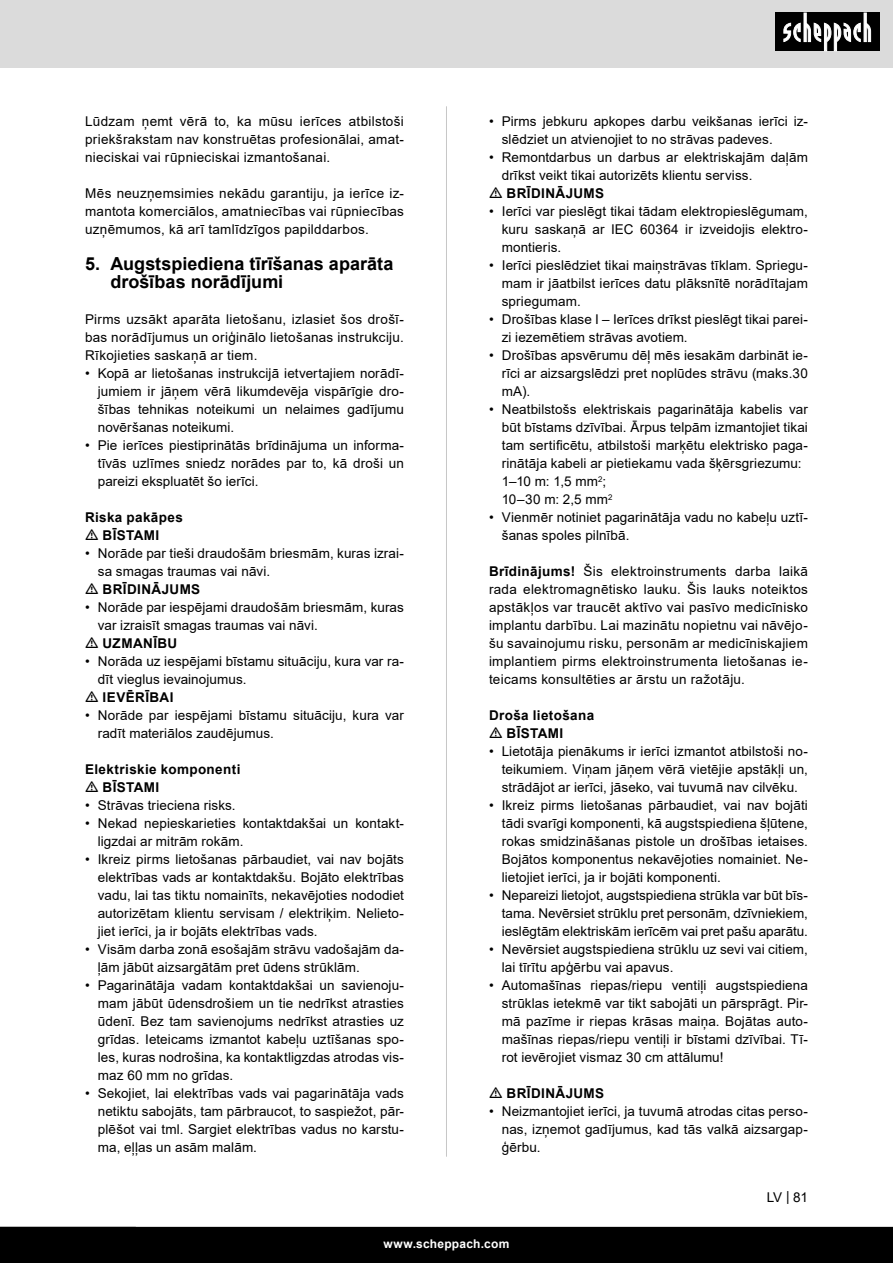
<style>
.page{position:relative;width:893px;height:1263px;background:#fff}
.page>*{position:absolute;margin:0;border:0;box-sizing:border-box;transform-origin:0 0}
.t1{font:700 18px/18px "Arial";color:#000}
.Basiseinstellung{font:13.5px/18px "Arial";letter-spacing:.01em;color:#000;text-align:justify}
.t2{font:700 13.5px "Arial";letter-spacing:.03em;color:#000}
.t3{font:700 12px "Arial";letter-spacing:.02em;color:#fff}
.s1{font-weight:700}
</style>
<div class="page">
<div style="left:0;top:0;width:893px;height:67px;background:#dbdbdb"></div>
<div style="left:0;top:1227px;width:893px;height:36px;background:#000"></div>
<div style="left:775px;top:13px;width:105px;height:38px;background:#000"></div>
<svg style="left:783px;top:13px;width:88px;height:38px"></svg>
<hr style="left:446px;top:106px;width:1px;height:1051px;background:#c7c7c7">
<p class="Basiseinstellung" style="left:85px;top:112px;width:320px">Lūdzam ņemt vērā to, ka mūsu ierīces atbilstoši priekšrakstam nav konstruētas profesionālai, amat&shy;nieciskai vai rūpnieciskai izmantošanai.</p>
<p class="Basiseinstellung" style="left:85px;top:184px;width:320px">Mēs neuzņemsimies nekādu garantiju, ja ierīce iz&shy;mantota komerciālos, amatniecības vai rūpniecības uzņēmumos, kā arī tamlīdzīgos papilddarbos.</p>
<p class="t1" style="left:111px;top:255px;width:284px;text-indent:-26px">5. Augstspiediena tīrīšanas aparāta drošības norādījumi</p>
<p class="Basiseinstellung" style="left:85px;top:310px;width:320px">Pirms uzsākt aparāta lietošanu, izlasiet šos drošī&shy;bas norādījumus un oriģinālo lietošanas instrukciju.<br>Rīkojieties saskaņā ar tiem.</p>
<p class="Basiseinstellung" style="left:98px;top:364px;width:308px;text-indent:-13px">• Kopā ar lietošanas instrukcijā ietvertajiem norādī&shy;jumiem ir jāņem vērā likumdevēja vispārīgie dro&shy;šības tehnikas noteikumi un nelaimes gadījumu novēršanas noteikumi.</p>
<p class="Basiseinstellung" style="left:98px;top:436px;width:308px;text-indent:-13px">• Pie ierīces piestiprinātās brīdinājuma un informa&shy;tīvās uzlīmes sniedz norādes par to, kā droši un pareizi ekspluatēt šo ierīci.</p>
<p class="t2" style="left:85px;top:508px;width:99px">Riska pakāpes</p>
<p class="t2" style="left:103px;top:526px;width:58px">BĪSTAMI</p>
<p class="Basiseinstellung" style="left:98px;top:544px;width:308px;text-indent:-13px">• Norāde par tieši draudošām briesmām, kuras izrai&shy;sa smagas traumas vai nāvi.</p>
<p class="t2" style="left:103px;top:580px;width:99px">BRĪDINĀJUMS</p>
<p class="Basiseinstellung" style="left:98px;top:598px;width:308px;text-indent:-13px">• Norāde par iespējami draudošām briesmām, kuras var izraisīt smagas traumas vai nāvi.</p>
<p class="t2" style="left:103px;top:634px;width:76px">UZMANĪBU</p>
<p class="Basiseinstellung" style="left:98px;top:652px;width:308px;text-indent:-13px">• Norāda uz iespējami bīstamu situāciju, kura var ra&shy;dīt vieglus ievainojumus.</p>
<p class="t2" style="left:103px;top:688px;width:72px">IEVĒRĪBAI</p>
<p class="Basiseinstellung" style="left:98px;top:706px;width:308px;text-indent:-13px">• Norāde par iespējami bīstamu situāciju, kura var radīt materiālos zaudējumus.</p>
<p class="t2" style="left:85px;top:760px;width:157px">Elektriskie komponenti</p>
<p class="t2" style="left:103px;top:778px;width:58px">BĪSTAMI</p>
<p class="Basiseinstellung" style="left:85px;top:796px;width:152px">• Strāvas trieciena risks.</p>
<p class="Basiseinstellung" style="left:98px;top:814px;width:308px;text-indent:-13px">• Nekad nepieskarieties kontaktdakšai un kontakt&shy;ligzdai ar mitrām rokām.</p>
<p class="Basiseinstellung" style="left:98px;top:850px;width:308px;text-indent:-13px">• Ikreiz pirms lietošanas pārbaudiet, vai nav bojāts elektrības vads ar kontaktdakšu. Bojāto elektrības vadu, lai tas tiktu nomainīts, nekavējoties nododiet autorizētam klientu servisam / elektriķim. Nelieto&shy;jiet ierīci, ja ir bojāts elektrības vads.</p>
<p class="Basiseinstellung" style="left:98px;top:940px;width:308px;text-indent:-13px">• Visām darba zonā esošajām strāvu vadošajām da&shy;ļām jābūt aizsargātām pret ūdens strūklām.</p>
<p class="Basiseinstellung" style="left:98px;top:976px;width:308px;text-indent:-13px">• Pagarinātāja vadam kontaktdakšai un savienoju&shy;mam jābūt ūdensdrošiem un tie nedrīkst atrasties ūdenī. Bez tam savienojums nedrīkst atrasties uz grīdas. Ieteicams izmantot kabeļu uztīšanas spo&shy;les, kuras nodrošina, ka kontaktligzdas atrodas vis&shy;maz 60 mm no grīdas.</p>
<p class="Basiseinstellung" style="left:98px;top:1084px;width:308px;text-indent:-13px">• Sekojiet, lai elektrības vads vai pagarinātāja vads netiktu sabojāts, tam pārbraucot, to saspiežot, pār&shy;plēšot vai tml. Sargiet elektrības vadus no karstu&shy;ma, eļļas un asām malām.</p>
<p class="Basiseinstellung" style="left:502px;top:112px;width:308px;text-indent:-13px">• Pirms jebkuru apkopes darbu veikšanas ierīci iz&shy;slēdziet un atvienojiet to no strāvas padeves.</p>
<p class="Basiseinstellung" style="left:502px;top:148px;width:308px;text-indent:-13px">• Remontdarbus un darbus ar elektriskajām daļām drīkst veikt tikai autorizēts klientu serviss.</p>
<p class="t2" style="left:507px;top:184px;width:99px">BRĪDINĀJUMS</p>
<p class="Basiseinstellung" style="left:502px;top:202px;width:308px;text-indent:-13px">• Ierīci var pieslēgt tikai tādam elektropieslēgumam, kuru saskaņā ar IEC 60364 ir izveidojis elektro&shy;montieris.</p>
<p class="Basiseinstellung" style="left:502px;top:256px;width:308px;text-indent:-13px">• Ierīci pieslēdziet tikai maiņstrāvas tīklam. Spriegu&shy;mam ir jāatbilst ierīces datu plāksnītē norādītajam spriegumam.</p>
<p class="Basiseinstellung" style="left:502px;top:310px;width:308px;text-indent:-13px">• Drošības klase I – Ierīces drīkst pieslēgt tikai parei&shy;zi iezemētiem strāvas avotiem.</p>
<p class="Basiseinstellung" style="left:502px;top:346px;width:308px;text-indent:-13px">• Drošības apsvērumu dēļ mēs iesakām darbināt ie&shy;rīci ar aizsargslēdzi pret noplūdes strāvu (maks.30 mA).</p>
<p class="Basiseinstellung" style="left:502px;top:400px;width:308px;text-indent:-13px">• Neatbilstošs elektriskais pagarinātāja kabelis var būt bīstams dzīvībai. Ārpus telpām izmantojiet tikai tam sertificētu, atbilstoši marķētu elektrisko paga&shy;rinātāja kabeli ar pietiekamu vada šķērsgriezumu:</p>
<p class="Basiseinstellung" style="left:502px;top:472px;width:106px">1–10 m: 1,5 mm<sup>2</sup>;</p>
<p class="Basiseinstellung" style="left:502px;top:490px;width:112px">10–30 m: 2,5 mm<sup>2</sup></p>
<p class="Basiseinstellung" style="left:502px;top:508px;width:308px;text-indent:-13px">• Vienmēr notiniet pagarinātāja vadu no kabeļu uztī&shy;šanas spoles pilnībā.</p>
<p class="Basiseinstellung" style="left:489px;top:562px;width:320px"><span class="s1">Brīdinājums!</span> Šis elektroinstruments darba laikā rada elektromagnētisko lauku. Šis lauks noteiktos apstākļos var traucēt aktīvo vai pasīvo medicīnisko implantu darbību. Lai mazinātu nopietnu vai nāvējo&shy;šu savainojumu risku, personām ar medicīniskajiem implantiem pirms elektroinstrumenta lietošanas ie&shy;teicams konsultēties ar ārstu un ražotāju.</p>
<p class="t2" style="left:489px;top:706px;width:107px">Droša lietošana</p>
<p class="t2" style="left:507px;top:724px;width:58px">BĪSTAMI</p>
<p class="Basiseinstellung" style="left:502px;top:742px;width:308px;text-indent:-13px">• Lietotāja pienākums ir ierīci izmantot atbilstoši no&shy;teikumiem. Viņam jāņem vērā vietējie apstākļi un, strādājot ar ierīci, jāseko, vai tuvumā nav cilvēku.</p>
<p class="Basiseinstellung" style="left:502px;top:796px;width:308px;text-indent:-13px">• Ikreiz pirms lietošanas pārbaudiet, vai nav bojāti tādi svarīgi komponenti, kā augstspiediena šļūtene, rokas smidzināšanas pistole un drošības ietaises.<br>Bojātos komponentus nekavējoties nomainiet. Ne&shy;lietojiet ierīci, ja ir bojāti komponenti.</p>
<p class="Basiseinstellung" style="left:502px;top:886px;width:308px;text-indent:-13px">• Nepareizi lietojot, augstspiediena strūkla var būt bīs&shy;tama. Nevērsiet strūklu pret personām, dzīvniekiem, ieslēgtām elektriskām ierīcēm vai pret pašu aparātu.</p>
<p class="Basiseinstellung" style="left:502px;top:940px;width:308px;text-indent:-13px">• Nevērsiet augstspiediena strūklu uz sevi vai citiem, lai tīrītu apģērbu vai apavus.</p>
<p class="Basiseinstellung" style="left:502px;top:976px;width:308px;text-indent:-13px">• Automašīnas riepas/riepu ventiļi augstspiediena strūklas ietekmē var tikt sabojāti un pārsprāgt. Pir&shy;mā pazīme ir riepas krāsas maiņa. Bojātas auto&shy;mašīnas riepas/riepu ventiļi ir bīstami dzīvībai. Tī&shy;rot ievērojiet vismaz 30 cm attālumu!</p>
<p class="t2" style="left:507px;top:1084px;width:99px">BRĪDINĀJUMS</p>
<p class="Basiseinstellung" style="left:502px;top:1102px;width:308px;text-indent:-13px">• Neizmantojiet ierīci, ja tuvumā atrodas citas perso&shy;nas, izņemot gadījumus, kad tās valkā aizsargap&shy;ģērbu.</p>
<p class="Basiseinstellung" style="left:767px;top:1188px;width:43px">LV | 81</p>
<p class="t3" style="left:384px;top:1235px;width:127px">www.scheppach.com</p>
</div>
